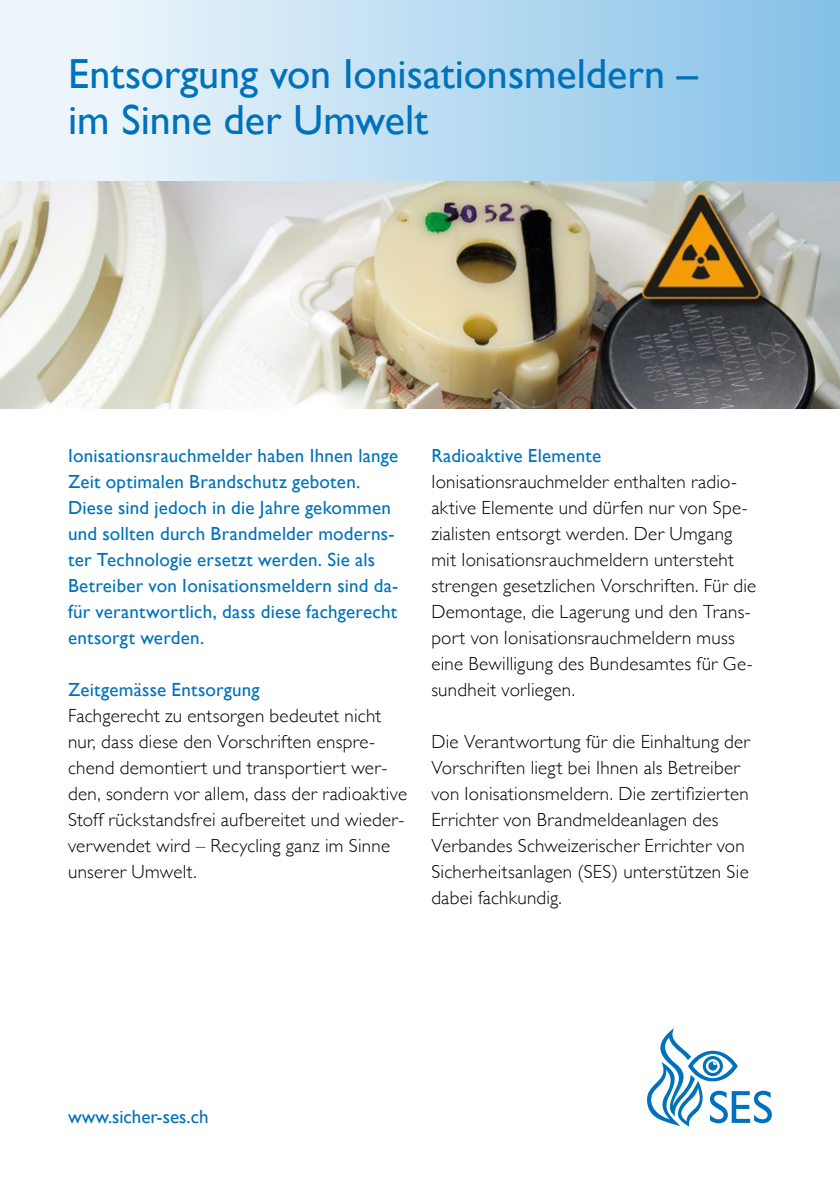
<style>
.page{position:relative;width:840px;height:1191px;background:#fff}
.page>*{position:absolute;margin:0;border:0;box-sizing:border-box;transform-origin:0 0}
.t1{font:42px/46px "Gill Sans";color:#0072bb}
.Grundtext{font:300 19px/26px "Gill Sans";letter-spacing:.015em;color:#000}
.Lead{font:19px/26px "Gill Sans";letter-spacing:.01em;color:#0072bb}
</style>
<div class="page">
<div style="left:0;top:0;width:839px;height:236px;background:linear-gradient(to right,#f7fbfd,#86c1e7)"></div>
<img style="left:0;top:182px;width:839px;height:226px">
<svg style="left:647px;top:1028px;width:124px;height:98px"></svg>
<p class="t1" style="left:68px;top:50px;width:631px">Entsorgung von Ionisationsmeldern – im Sinne der Umwelt</p>
<p class="Lead" style="left:68px;top:442px;width:331px">Ionisationsrauchmelder haben Ihnen lange Zeit optimalen Brandschutz geboten.<br>Diese sind jedoch in die Jahre gekommen und sollten durch Brandmelder moderns&shy;ter Technologie ersetzt werden. Sie als Betreiber von Ionisationsmeldern sind da&shy;für verantwortlich, dass diese fachgerecht entsorgt werden.</p>
<p class="Lead" style="left:68px;top:676px;width:193px">Zeitgemässe Entsorgung</p>
<p class="Grundtext" style="left:68px;top:702px;width:340px">Fachgerecht zu entsorgen bedeutet nicht nur, dass diese den Vorschriften enspre&shy;chend demontiert und transportiert wer&shy;den, sondern vor allem, dass der radioaktive Stoff rückstandsfrei aufbereitet und wieder&shy;verwendet wird – Recycling ganz im Sinne unserer Umwelt.</p>
<p class="Lead" style="left:431px;top:442px;width:171px">Radioaktive Elemente</p>
<p class="Grundtext" style="left:431px;top:468px;width:326px">Ionisationsrauchmelder enthalten radio&shy;aktive Elemente und dürfen nur von Spe&shy;zialisten entsorgt werden. Der Umgang mit Ionisationsrauchmeldern untersteht strengen gesetzlichen Vorschriften. Für die Demontage, die Lagerung und den Trans&shy;port von Ionisationsrauchmeldern muss eine Bewilligung des Bundesamtes für Ge&shy;sundheit vorliegen.</p>
<p class="Grundtext" style="left:431px;top:728px;width:320px">Die Verantwortung für die Einhaltung der Vorschriften liegt bei Ihnen als Betreiber von Ionisationsmeldern. Die zertifizierten Errichter von Brandmeldeanlagen des Verbandes Schweizerischer Errichter von Sicherheitsanlagen (SES) unterstützen Sie dabei fachkundig.</p>
<p class="Lead" style="left:68px;top:1103px;width:142px">www.sicher-ses.ch</p>
</div>
